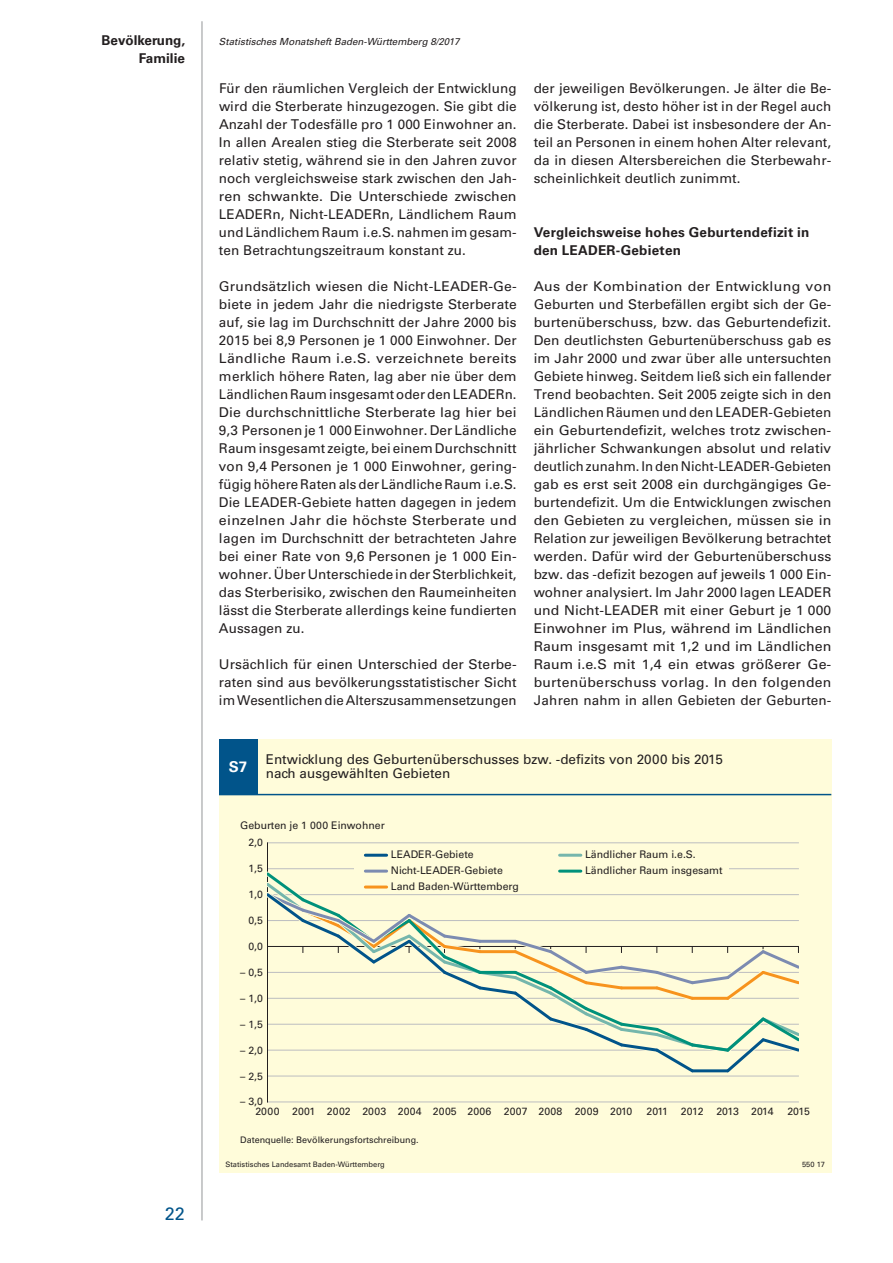
<style>
.page{position:relative;width:893px;height:1263px;background:#fff}
.page>*{position:absolute;margin:0;border:0;box-sizing:border-box;transform-origin:0 0}
.t1{font:18px "Univers";color:#01548a}
.t2{font:700 15px "Univers";color:#fff}
.t3{font:13.5px/18px "Univers";letter-spacing:.005em;color:#231f20;text-align:justify}
.t4{font:13.5px/18px "Univers";letter-spacing:.005em;color:#231f20;text-align:justify;scale:1.05 1}
.t5{font:700 13.5px/18px "Univers";letter-spacing:.015em;color:#231f20}
.t6{font:10.5px "Univers";color:#231f20}
.t7{font:10.5px "Univers";letter-spacing:-.025em;color:#231f20}
.t8{font:italic 9.75px "Univers";color:#231f20}
.t9{font:9px "Univers";color:#231f20}
.t10{font:7.5px "Univers";color:#231f20}
</style>
<div class="page">
<hr style="left:202px;top:21px;width:1px;height:1199px;background:#939598">
<div style="left:219px;top:739px;width:612px;height:434px;background:#fffcda"></div>
<div style="left:219px;top:739px;width:38px;height:55px;background:#01548a"></div>
<hr style="left:267px;top:1101px;width:532px;height:1px;background:#bcbdc0">
<hr style="left:267px;top:842px;width:532px;height:1px;background:#bcbdc0">
<hr style="left:267px;top:842px;width:1px;height:260px;background:#231f20">
<svg style="left:268px;top:868px;width:531px;height:209px"></svg>
<hr style="left:219px;top:794px;width:612px;height:1px;background:#01548a">
<div style="left:354px;top:845px;width:374px;height:49px;background:#fffcda"></div>
<hr style="left:365px;top:885px;width:22px;height:3px;background:#f7931d">
<hr style="left:560px;top:870px;width:21px;height:3px;background:#00917b">
<hr style="left:365px;top:870px;width:22px;height:3px;background:#7c8bb1">
<hr style="left:560px;top:854px;width:21px;height:3px;background:#75b6ac">
<hr style="left:365px;top:854px;width:22px;height:3px;background:#01548a">
<p class="t5" style="left:102px;top:31px;width:85px">Bevölkerung,</p>
<p class="t8" style="left:219px;top:35px;width:242px">Statistisches Monatsheft Baden-Württemberg 8/2017</p>
<p class="t5" style="left:139px;top:49px;width:47px">Familie</p>
<p class="t3" style="left:219px;top:79px;width:299px">Für den räumlichen Vergleich der Entwicklung wird die Sterberate hinzugezogen. Sie gibt die Anzahl der Todesfälle pro 1 000 Einwohner an.<br>In allen Arealen stieg die Sterberate seit 2008 relativ stetig, während sie in den Jahren zuvor noch vergleichsweise stark zwischen den Jah&shy;ren schwankte. Die Unterschiede zwischen LEADERn, Nicht-LEADERn, Ländlichem Raum und Ländlichem Raum i.e.S. nahmen im gesam&shy;ten Betrachtungszeitraum konstant zu.</p>
<p class="t3" style="left:219px;top:277px;width:299px">Grundsätzlich wiesen die Nicht-LEADER-Ge&shy;biete in jedem Jahr die niedrigste Sterberate auf, sie lag im Durchschnitt der Jahre 2000 bis 2015 bei 8,9 Personen je 1 000 Einwohner. Der Ländliche Raum i.e.S. verzeichnete bereits merklich höhere Raten, lag aber nie über dem Ländlichen Raum insgesamt oder den LEADERn.<br>Die durchschnittliche Sterberate lag hier bei 9,3 Personen je 1 000 Einwohner. Der Ländliche Raum insgesamt zeigte, bei einem Durchschnitt von 9,4 Personen je 1 000 Einwohner, gering&shy;fügig höhere Raten als der Ländliche Raum i.e.S.<br>Die LEADER-Gebiete hatten dagegen in jedem einzelnen Jahr die höchste Sterberate und lagen im Durchschnitt der betrachteten Jahre bei einer Rate von 9,6 Personen je 1 000 Ein&shy;wohner. Über Unterschiede in der Sterblichkeit, das Sterberisiko, zwischen den Raumeinheiten lässt die Sterberate allerdings keine fundierten Aussagen zu.</p>
<p class="t3" style="left:219px;top:655px;width:299px">Ursächlich für einen Unterschied der Sterbe&shy;raten sind aus bevölkerungsstatistischer Sicht im Wesentlichen die Alterszusammensetzungen</p>
<p class="t3" style="left:534px;top:79px;width:299px">der jeweiligen Bevölkerungen. Je älter die Be&shy;völkerung ist, desto höher ist in der Regel auch die Sterberate. Dabei ist insbesondere der An&shy;teil an Personen in einem hohen Alter relevant, da in diesen Altersbereichen die Sterbewahr&shy;scheinlichkeit deutlich zunimmt.</p>
<p class="t5" style="left:534px;top:223px;width:277px">Vergleichsweise hohes Geburtendefizit in den LEADER-Gebieten</p>
<p class="t4" style="left:534px;top:277px;width:285px">Aus der Kombination der Entwicklung von Geburten und Sterbefällen ergibt sich der Ge&shy;burtenüberschuss, bzw. das Geburtendefizit.<br>Den deutlichsten Geburtenüberschuss gab es im Jahr 2000 und zwar über alle untersuchten Gebiete hinweg. Seitdem ließ sich ein fallender Trend beobachten. Seit 2005 zeigte sich in den Ländlichen Räumen und den LEADER-Gebieten ein Geburtendefizit, welches trotz zwischen&shy;jährlicher Schwankungen absolut und relativ deutlich zunahm. In den Nicht-LEADER-Gebieten gab es erst seit 2008 ein durchgängiges Ge&shy;burtendefizit. Um die Entwicklungen zwischen den Gebieten zu vergleichen, müssen sie in Relation zur jeweiligen Bevölkerung betrachtet werden. Dafür wird der Geburtenüberschuss bzw. das -defizit bezogen auf jeweils 1 000 Ein&shy;wohner analysiert. Im Jahr 2000 lagen LEADER und Nicht-LEADER mit einer Geburt je 1 000<br>Einwohner im Plus, während im Ländlichen Raum insgesamt mit 1,2 und im Ländlichen Raum i.e.S mit 1,4 ein etwas größerer Ge&shy;burtenüberschuss vorlag. In den folgenden Jahren nahm in allen Gebieten der Geburten-</p>
<p class="t2" style="left:229px;top:757px;width:20px">S7</p>
<p class="t3" style="left:266px;top:752px;width:459px;line-height:14.2px">Entwicklung des Geburtenüberschusses bzw. -defizits von 2000 bis 2015 nach ausgewählten Gebieten</p>
<p class="t6" style="left:240px;top:819px;width:146px">Geburten je 1 000 Einwohner</p>
<p class="t6" style="left:248px;top:836px;width:16px">2,0</p>
<p class="t6" style="left:248px;top:862px;width:16px">1,5</p>
<p class="t6" style="left:248px;top:888px;width:16px">1,0</p>
<p class="t6" style="left:248px;top:914px;width:16px">0,5</p>
<p class="t6" style="left:248px;top:940px;width:16px">0,0</p>
<p class="t6" style="left:240px;top:966px;width:24px">– 0,5</p>
<p class="t6" style="left:240px;top:992px;width:24px">– 1,0</p>
<p class="t6" style="left:240px;top:1018px;width:24px">– 1,5</p>
<p class="t6" style="left:240px;top:1043px;width:24px">– 2,0</p>
<p class="t6" style="left:240px;top:1069px;width:24px">– 2,5</p>
<p class="t6" style="left:391px;top:848px;width:84px">LEADER-Gebiete</p>
<p class="t6" style="left:585px;top:848px;width:112px">Ländlicher Raum i.e.S.</p>
<p class="t6" style="left:391px;top:864px;width:114px">Nicht-LEADER-Gebiete</p>
<p class="t6" style="left:585px;top:864px;width:139px">Ländlicher Raum insgesamt</p>
<p class="t6" style="left:391px;top:880px;width:130px">Land Baden-Württemberg</p>
<p class="t6" style="left:240px;top:1095px;width:24px">– 3,0</p>
<p class="t6" style="left:255px;top:1105px;width:379px">2000 2001 2002 2003 2004 2005 2006 2007 2008 2009 2010</p>
<p class="t7" style="left:646px;top:1105px;width:129px">2011 2012 2013 2014</p>
<p class="t6" style="left:787px;top:1105px;width:24px">2015</p>
<p class="t9" style="left:240px;top:1134px;width:180px">Datenquelle: Bevölkerungsfortschreibung.</p>
<h1 class="t1" style="left:165px;top:1203px;width:22px">22</h1>
<p class="t10" style="left:225px;top:1160px;width:161px">Statistisches Landesamt Baden-Württemberg</p>
<p class="t10" style="left:802px;top:1159px;width:24px">550 17</p>
</div>
